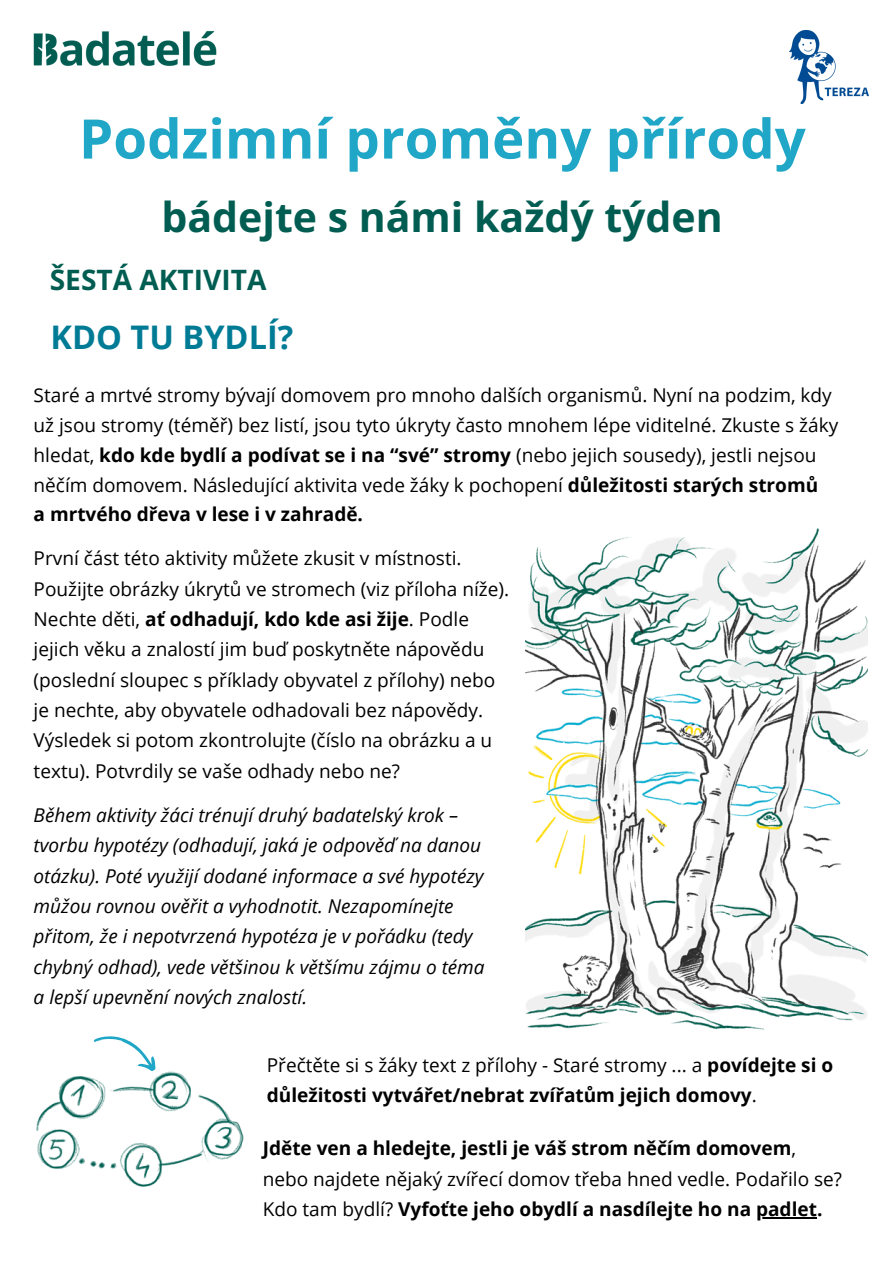
<style>
.page{position:relative;width:894px;height:1264px;background:#fff}
.page>*{position:absolute;margin:0;border:0;box-sizing:border-box;transform-origin:0 0}
.t1{font:700 54.6px "Open Sans";color:#20a7c7}
.t2{font:700 41.1px "Open Sans";color:#015d51}
.t3{font:700 32.55px "Open Sans";color:#007b96}
.t4{font:700 28.05px "Open Sans";color:#015d51}
.t5{font:19.05px/30.3px "Open Sans";color:#000}
.t6{font:italic 19.05px/30.3px "Open Sans";color:#000}
.t7{font:700 19.05px/30.3px "Open Sans";color:#000}
.s1{font-weight:700}
.s2{font-weight:400}
</style>
<div class="page">
<img style="left:789px;top:31px;width:79px;height:73px">
<img style="left:34px;top:31px;width:182px;height:35px">
<img style="left:525px;top:528px;width:342px;height:502px">
<hr style="left:755px;top:1217px;width:61px;height:1px;background:#000">
<img style="left:36px;top:1071px;width:208px;height:116px">
<svg style="left:93px;top:1036px;width:69px;height:39px"></svg>
<h4 class="t1" style="left:79px;top:100px;width:728px">Podzimní proměny přírody</h4>
<p class="t2" style="left:161px;top:188px;width:562px">bádejte s námi každý týden</p>
<h3 class="t4" style="left:50px;top:260px;width:218px">ŠESTÁ AKTIVITA</h3>
<p class="t3" style="left:51px;top:314px;width:244px">KDO TU BYDLÍ?</p>
<p class="t5" style="left:34px;top:380px;width:806px;line-height:29.7px">Staré a mrtvé stromy bývají domovem pro mnoho dalších organismů. Nyní na podzim, kdy už jsou stromy (téměř) bez listí, jsou tyto úkryty často mnohem lépe viditelné. Zkuste s žáky hledat, <span class="s1">kdo kde bydlí a podívat se i na “své” stromy</span> (nebo jejich sousedy), jestli nejsou něčím domovem. Následující aktivita vede žáky k pochopení <span class="s1">důležitosti starých stromů<br>a mrtvého dřeva v lese i v zahradě.</span></p>
<h2 class="t5" style="left:34px;top:542px;width:477px">První část této aktivity můžete zkusit v místnosti.<br>Použijte obrázky úkrytů ve stromech (viz příloha níže).<br>Nechte děti, <span class="s1">ať odhadují, kdo kde asi žije</span>. Podle jejich věku a znalostí jim buď poskytněte nápovědu (poslední sloupec s příklady obyvatel z přílohy) nebo je nechte, aby obyvatele odhadovali bez nápovědy.<br>Výsledek si potom zkontrolujte (číslo na obrázku a u textu). Potvrdily se vaše odhady nebo ne?</h2>
<p class="t6" style="left:34px;top:799px;width:452px">Během aktivity žáci trénují druhý badatelský krok – tvorbu hypotézy (odhadují, jaká je odpověď na danou otázku). Poté využijí dodané informace a své hypotézy můžou rovnou ověřit a vyhodnotit. Nezapomínejte přitom, že i nepotvrzená hypotéza je v pořádku (tedy chybný odhad), vede většinou k většímu zájmu o téma a lepší upevnění nových znalostí.</p>
<p class="t7" style="left:267px;top:1049px;width:568px"><span class="s2">Přečtěte si s žáky text z přílohy - Staré stromy ... a</span> povídejte si o důležitosti vytvářet/nebrat zvířatům jejich domovy<span class="s2">.</span></p>
<p class="t7" style="left:263px;top:1132px;width:580px">Jděte ven a hledejte, jestli je váš strom něčím domovem<span class="s2">, nebo najdete nějaký zvířecí domov třeba hned vedle. Podařilo se?<br>Kdo tam bydlí?</span> Vyfoťte jeho obydlí a nasdílejte ho na padlet.</p>
</div>
